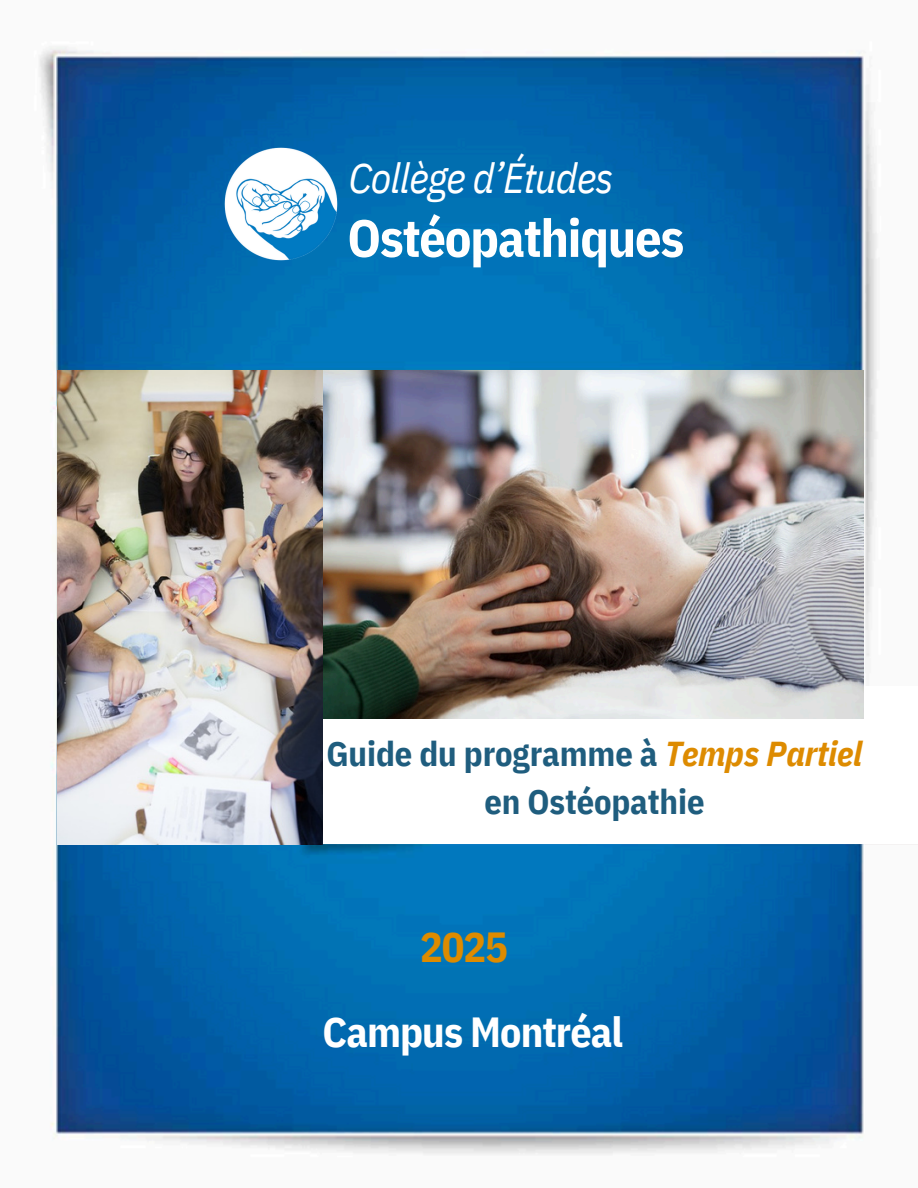
<style>
.page{position:relative;width:918px;height:1188px;background:#fff}
.page>*{position:absolute;margin:0;border:0;box-sizing:border-box;transform-origin:0 0}
.t1{font:700 52.5px "IBM Plex Sans Cond";letter-spacing:-.025em;color:#fff}
.t2{font:italic 42px "IBM Plex Sans Cond";letter-spacing:-.025em;color:#fff}
.t3{font:700 42px "IBM Plex Sans Cond";letter-spacing:-.02em;color:#fff}
.t4{font:700 42px "IBM Plex Sans Cond";color:#dd8b00}
.t5{font:700 34.5px/48.2px "IBM Plex Sans Cond";letter-spacing:-.005em;color:#1f5d7e;text-align:center}
.s1{font-style:italic;color:#dd8b00}
</style>
<div class="page">
<img style="left:39px;top:46px;width:879px;height:1109px">
<div style="left:323px;top:687px;width:595px;height:157px;background:#fff"></div>
<img style="left:57px;top:371px;width:266px;height:473px">
<img style="left:323px;top:371px;width:541px;height:347px">
<img style="left:215px;top:137px;width:132px;height:133px">
<p class="t2" style="left:349px;top:150px;width:266px">Collège d’Études</p>
<p class="t1" style="left:347px;top:203px;width:338px">Ostéopathiques</p>
<h2 class="t5" style="left:326px;top:729px;width:537px">Guide du programme à <span class="s1">Temps Partiel </span>en Ostéopathie</h2>
<p class="t4" style="left:420px;top:919px;width:89px">2025</p>
<h2 class="t3" style="left:323px;top:1004px;width:302px">Campus Montréal</h2>
</div>
